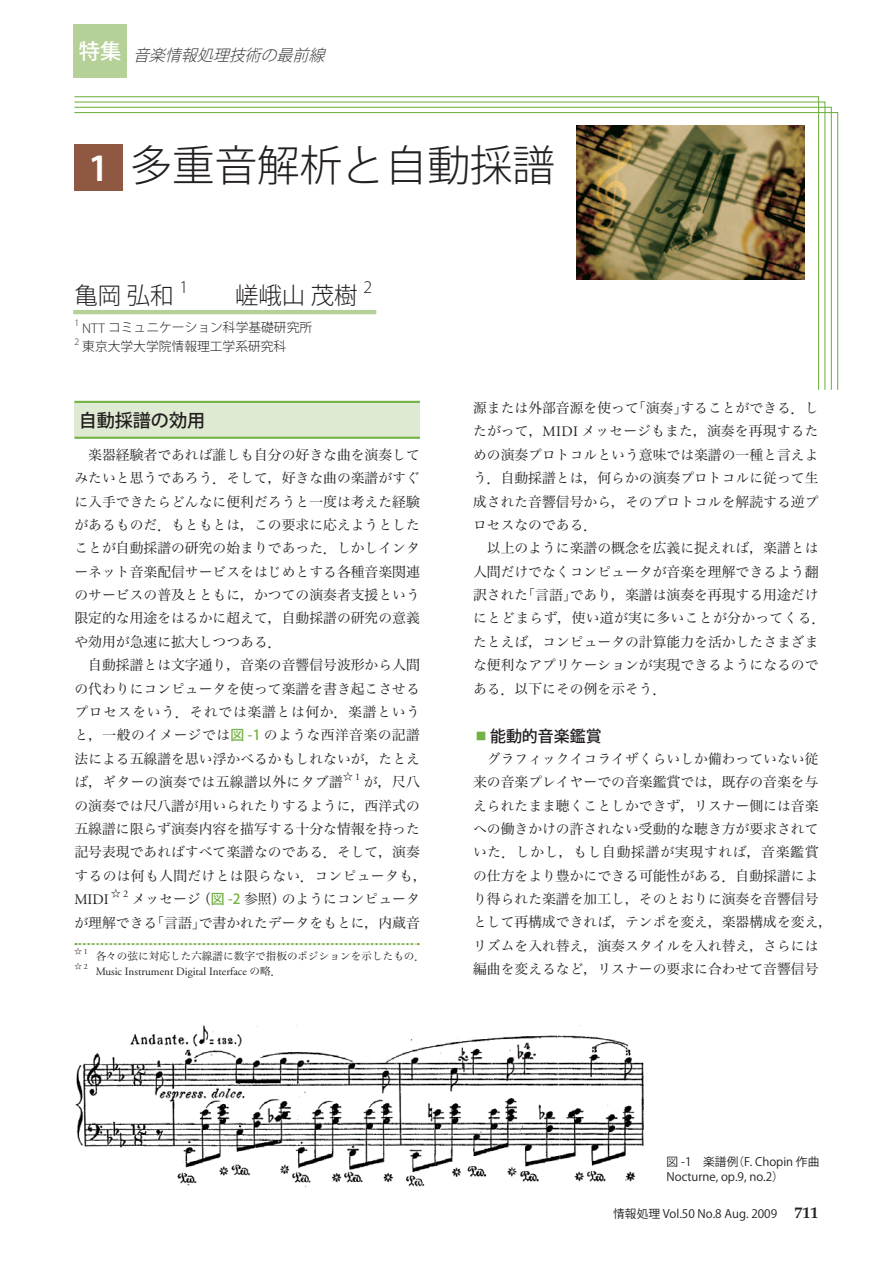
<style>
.page{position:relative;width:893px;height:1263px;background:#fff}
.page>*{position:absolute;margin:0;border:0;box-sizing:border-box;transform-origin:0 0}
.t1{font:300 42.45px "Koz Go Pro";color:#231f20}
.t2{font:600 39px "Myriad Pro";color:#fff}
.t3{font:300 23.4px "Koz Go Pro";color:#231f20}
.t4{font:500 18px "Koz Go Pro";color:#231f20}
.t5{font:300 18px "Myriad Pro";color:#231f20}
.t6{font:italic 300 15.9px "Koz Go Pro";color:#3e3e3f}
.t7{font:500 15.9px "Koz Go Pro";color:#231f20}
.t8{font:14.55px "Adobe Garamond";color:#231f20}
.t9{font:13.8px/23.4px "Hira Min Pro W3";color:#231f20;text-align:justify}
.t10{font:300 12.75px "Koz Go Pro";color:#231f20}
.t11{font:11.7px/14.9px "Koz Go Pro";color:#231f20}
.t12{font:11.1px "Adobe Garamond";color:#231f20}
.t13{font:10.65px "Hira Min Pro W3";color:#231f20}
.t14{font:300 9.75px "Myriad Pro";color:#231f20}
.t15{font:9.6px "Hira Min Pro W3";color:#231f20}
.t16{font:7.5px "Hira Min Pro W3";color:#231f20}
.s1{font-weight:500;font-style:normal;font-size:21.3px;color:#fff}
.s2{font-family:"Myriad Pro";font-size:14.1px}
.s3{font-family:"Koz Go Pro";font-weight:500;color:#72b143}
.s4{font-family:"Adobe Garamond";font-size:10.2px}
.s5{font-family:"Adobe Garamond";font-size:7.8px}
.s6{font-family:"Hira Min Pro W3";font-size:10.65px}
.s7{font-family:"Adobe Garamond";font-size:14.55px}
.s8{color:#72b143}
.s9{font-family:"Palatino";font-weight:700;font-size:15.9px}
</style>
<div class="page">
<div style="left:73px;top:24px;width:54px;height:54px;background:#b5d198"></div>
<div style="left:74px;top:403px;width:346px;height:34px;background:#dfead2"></div>
<hr style="left:74px;top:401px;width:346px;height:2px;background:#72b143">
<hr style="left:74px;top:437px;width:346px;height:2px;background:#72b143">
<svg style="left:75px;top:943px;width:344px;height:2px"></svg>
<svg style="left:73px;top:111px;width:766px;height:279px"></svg>
<hr style="left:73px;top:310px;width:303px;height:4px;background:#b5d198">
<img style="left:577px;top:125px;width:228px;height:154px">
<img style="left:75px;top:1025px;width:569px;height:161px">
<p class="t6" style="left:79px;top:45px;width:253px"><span class="s1">特集</span> 音楽情報処理技術の最前線</p>
<h2 class="t2" style="left:88px;top:143px;width:22px">1</h2>
<h1 class="t1" style="left:130px;top:138px;width:427px">多重音解析と自動採譜</h1>
<h3 class="t3" style="left:74px;top:281px;width:101px">亀岡弘和</h3>
<h3 class="t5" style="left:179px;top:276px;width:10px">1</h3>
<h3 class="t3" style="left:235px;top:281px;width:124px">嵯峨山茂樹</h3>
<h3 class="t5" style="left:363px;top:276px;width:10px">2</h3>
<p class="t14" style="left:74px;top:317px;width:6px">1</p>
<p class="t10" style="left:82px;top:319px;width:231px"><span class="s2">NTT</span> コミュニケーション科学基礎研究所</p>
<p class="t14" style="left:74px;top:336px;width:6px">2</p>
<p class="t10" style="left:82px;top:338px;width:206px">東京大学大学院情報理工学系研究科</p>
<h3 class="t4" style="left:79px;top:408px;width:128px">自動採譜の効用</h3>
<p class="t9" style="left:74px;top:442px;width:347px;text-indent:14px">楽器経験者であれば誰しも自分の好きな曲を演奏してみたいと思うであろう．そして，好きな曲の楽譜がすぐに入手できたらどんなに便利だろうと一度は考えた経験があるものだ．もともとは，この要求に応えようとしたことが自動採譜の研究の始まりであった．しかしインターネット音楽配信サービスをはじめとする各種音楽関連のサービスの普及とともに，かつての演奏者支援という限定的な用途をはるかに超えて，自動採譜の研究の意義や効用が急速に拡大しつつある．</p>
<p class="t9" style="left:74px;top:652px;width:347px;text-indent:14px">自動採譜とは文字通り，音楽の音響信号波形から人間の代わりにコンピュータを使って楽譜を書き起こさせるプロセスをいう．それでは楽譜とは何か．楽譜というと，一般のイメージでは<span class="s3">図 -1</span> のような西洋音楽の記譜法による五線譜を思い浮かべるかもしれないが，たとえば，ギターの演奏では五線譜以外にタブ譜</p>
<p class="t15" style="left:343px;top:768px;width:19px">☆ <span class="s4">1</span></p>
<p class="t9" style="left:74px;top:769px;width:354px;text-align:left;text-indent:290px">が，尺八の演奏では尺八譜が用いられたりするように，西洋式の五線譜に限らず演奏内容を描写する十分な情報を持った記号表現であればすべて楽譜なのである．そして，演奏するのは何も人間だけとは限らない．コンピュータも，</p>
<p class="t8" style="left:74px;top:892px;width:36px">MIDI</p>
<p class="t15" style="left:111px;top:885px;width:19px">☆ <span class="s4">2</span></p>
<p class="t9" style="left:74px;top:886px;width:347px;text-align:right">メッセージ（<span class="s3">図 -2</span> 参照）のようにコンピュータ<br>が理解できる「言語」で書かれたデータをもとに，内蔵音</p>
<p class="t16" style="left:74px;top:945px;width:15px">☆ <span class="s5">1</span></p>
<p class="t13" style="left:96px;top:947px;width:331px">各々の弦に対応した六線譜に数字で指板のポジションを示したもの．</p>
<p class="t16" style="left:74px;top:960px;width:15px">☆ <span class="s5">2</span></p>
<p class="t12" style="left:96px;top:965px;width:187px">Music Instrument Digital Interface <span class="s6">の略．</span></p>
<p class="t9" style="left:473px;top:395px;width:347px">源または外部音源を使って「演奏」することができる．したがって，<span class="s7">MIDI</span> メッセージもまた，演奏を再現するための演奏プロトコルという意味では楽譜の一種と言えよう．自動採譜とは，何らかの演奏プロトコルに従って生成された音響信号から，そのプロトコルを解読する逆プロセスなのである．</p>
<p class="t9" style="left:473px;top:535px;width:354px;text-align:left;text-indent:14px">以上のように楽譜の概念を広義に捉えれば，楽譜とは人間だけでなくコンピュータが音楽を理解できるよう翻訳された「言語」であり，楽譜は演奏を再現する用途だけにとどまらず，使い道が実に多いことが分かってくる．たとえば，コンピュータの計算能力を活かしたさまざまな便利なアプリケーションが実現できるようになるのである．以下にその例を示そう．</p>
<p class="t7" style="left:473px;top:726px;width:130px"><span class="s8">⿎</span>能動的音楽鑑賞</p>
<p class="t9" style="left:473px;top:746px;width:361px;text-align:left;text-indent:14px">グラフィックイコライザくらいしか備わっていない従来の音楽プレイヤーでの音楽鑑賞では，既存の音楽を与えられたまま聴くことしかできず，リスナー側には音楽への働きかけの許されない受動的な聴き方が要求されていた．しかし，もし自動採譜が実現すれば，音楽鑑賞の仕方をより豊かにできる可能性がある．自動採譜により得られた楽譜を加工し，そのとおりに演奏を音響信号として再構成できれば，テンポを変え，楽器構成を変え，リズムを入れ替え，演奏スタイルを入れ替え，さらには編曲を変えるなど，リスナーの要求に合わせて音響信号</p>
<p class="t11" style="left:666px;top:1155px;width:154px">図 -1　楽譜例（F. Chopin 作曲<br>Nocturne, op.9, no.2）</p>
<p class="t11" style="left:613px;top:1207px;width:207px">情報処理 Vol.50 No.8 Aug. 2009 <span class="s9">711</span></p>
</div>
